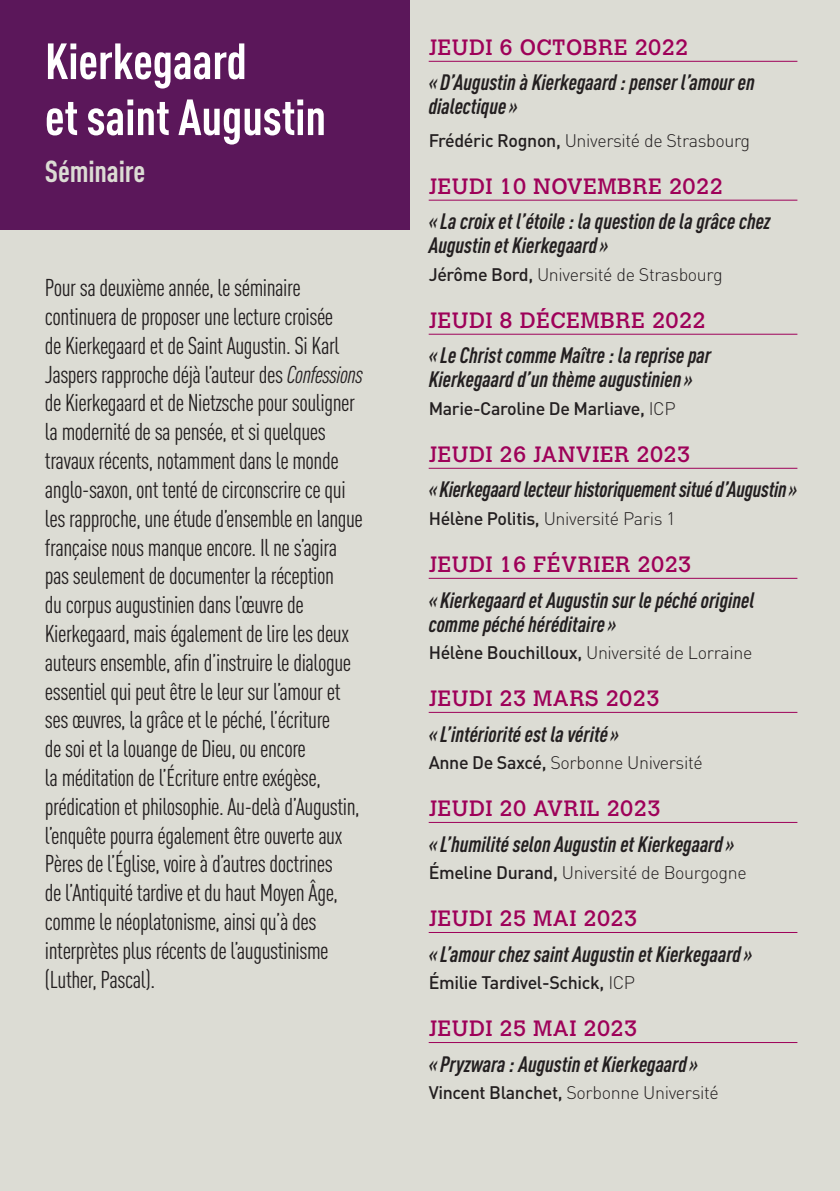
<style>
.page{position:relative;width:840px;height:1191px;background:#fff}
.page>*{position:absolute;margin:0;border:0;box-sizing:border-box;transform-origin:0 0}
.t1{font:700 condensed 50px/56px "DINOT";letter-spacing:-.005em;color:#fff}
.t2{font:700 condensed 30px "DINOT";letter-spacing:-.005em;color:#dcdcd4}
.t3{font:condensed 24px/28.8px "DINOT";letter-spacing:-.02em;color:#231f20}
.t4{font:italic 700 condensed 22px/24px "DINOT";color:#231f20}
.t5{font:22px "Calvert MT Std";letter-spacing:.02em;color:#9e0159}
.t6{font:300 18px "DINOT";letter-spacing:-.02em;color:#231f20}
.t7{font:500 18px "DINOT";letter-spacing:-.02em;color:#231f20}
.s1{font-style:italic}
.s2{font-weight:500}
.s3{font-weight:300}
</style>
<div class="page">
<div style="left:0;top:0;width:839px;height:1191px;background:#dcdcd4"></div>
<div style="left:0;top:0;width:409px;height:230px;background:#5b175a"></div>
<hr style="left:428px;top:61px;width:369px;height:1px;background:#9e0159">
<hr style="left:428px;top:200px;width:369px;height:1px;background:#9e0159">
<hr style="left:428px;top:334px;width:369px;height:1px;background:#9e0159">
<hr style="left:428px;top:468px;width:369px;height:1px;background:#9e0159">
<hr style="left:428px;top:578px;width:369px;height:1px;background:#9e0159">
<hr style="left:428px;top:712px;width:369px;height:1px;background:#9e0159">
<hr style="left:428px;top:822px;width:369px;height:1px;background:#9e0159">
<hr style="left:428px;top:932px;width:369px;height:1px;background:#9e0159">
<hr style="left:428px;top:1042px;width:369px;height:1px;background:#9e0159">
<h1 class="t1" style="left:45px;top:33px;width:282px">Kierkegaard<br>et saint Augustin</h1>
<p class="t2" style="left:45px;top:154px;width:102px">Séminaire</p>
<p class="t3" style="left:45px;top:273px;width:319px">Pour sa deuxième année, le séminaire continuera de proposer une lecture croisée<br>de Kierkegaard et de Saint Augustin. Si Karl Jaspers rapproche déjà l’auteur des <span class="s1">Confessions </span>de Kierkegaard et de Nietzsche pour souligner la modernité de sa pensée, et si quelques travaux récents, notamment dans le monde anglo-saxon, ont tenté de circonscrire ce qui les rapproche, une étude d’ensemble en langue française nous manque encore. Il ne s’agira pas seulement de documenter la réception<br>du corpus augustinien dans l’œuvre de Kierkegaard, mais également de lire les deux auteurs ensemble, afin d’instruire le dialogue essentiel qui peut être le leur sur l’amour et ses œuvres, la grâce et le péché, l’écriture<br>de soi et la louange de Dieu, ou encore<br>la méditation de l’Écriture entre exégèse, prédication et philosophie. Au-delà d’Augustin, l’enquête pourra également être ouverte aux Pères de l’Église, voire à d’autres doctrines<br>de l’Antiquité tardive et du haut Moyen Âge, comme le néoplatonisme, ainsi qu’à des interprètes plus récents de l’augustinisme (Luther, Pascal).</p>
<p class="t5" style="left:428px;top:35px;width:261px">JEUDI 6 OCTOBRE 2022</p>
<p class="t4" style="left:428px;top:70px;width:327px">« D’Augustin à Kierkegaard : penser l’amour en dialectique»</p>
<p class="t6" style="left:428px;top:129px;width:323px"><span class="s2">Frédéric Rognon,</span> Université de Strasbourg</p>
<p class="t5" style="left:428px;top:173px;width:295px">JEUDI 10 NOVEMBRE 2022</p>
<p class="t4" style="left:428px;top:209px;width:343px">«La croix et l’étoile : la question de la grâce chez<br>Augustin et Kierkegaard»</p>
<p class="t6" style="left:428px;top:263px;width:295px"><span class="s2">Jérôme Bord,</span> Université de Strasbourg</p>
<p class="t5" style="left:428px;top:307px;width:278px">JEUDI 8 DÉCEMBRE 2022</p>
<p class="t4" style="left:428px;top:343px;width:284px">«Le Christ comme Maître : la reprise par<br>Kierkegaard d’un thème augustinien»</p>
<p class="t7" style="left:428px;top:396px;width:248px">Marie-Caroline De Marliave, <span class="s3">ICP</span></p>
<p class="t5" style="left:428px;top:441px;width:263px">JEUDI 26 JANVIER 2023</p>
<p class="t4" style="left:428px;top:477px;width:370px">«Kierkegaard lecteur historiquement situé d’Augustin»</p>
<p class="t6" style="left:428px;top:507px;width:248px"><span class="s2">Hélène Politis,</span> Université Paris 1</p>
<p class="t5" style="left:428px;top:551px;width:264px">JEUDI 16 FÉVRIER 2023</p>
<p class="t4" style="left:428px;top:587px;width:327px">« Kierkegaard et Augustin sur le péché originel comme péché héréditaire»</p>
<p class="t6" style="left:428px;top:641px;width:325px"><span class="s2">Hélène Bouchilloux,</span> Université de Lorraine</p>
<p class="t5" style="left:428px;top:685px;width:232px">JEUDI 23 MARS 2023</p>
<p class="t4" style="left:428px;top:721px;width:192px">«L’intériorité est la vérité»</p>
<p class="t6" style="left:428px;top:751px;width:275px"><span class="s2">Anne De Saxcé,</span> Sorbonne Université</p>
<p class="t5" style="left:428px;top:795px;width:233px">JEUDI 20 AVRIL 2023</p>
<p class="t4" style="left:428px;top:831px;width:307px">«L’humilité selon Augustin et Kierkegaard»</p>
<p class="t6" style="left:428px;top:861px;width:319px"><span class="s2">Émeline Durand,</span> Université de Bourgogne</p>
<p class="t5" style="left:428px;top:906px;width:210px">JEUDI 25 MAI 2023</p>
<p class="t4" style="left:428px;top:941px;width:325px">«L’amour chez saint Augustin et Kierkegaard»</p>
<p class="t7" style="left:428px;top:970px;width:208px">Émilie Tardivel-Schick, <span class="s3">ICP</span></p>
<p class="t5" style="left:428px;top:1016px;width:210px">JEUDI 25 MAI 2023</p>
<p class="t4" style="left:428px;top:1051px;width:271px">« Pryzwara : Augustin et Kierkegaard»</p>
<p class="t6" style="left:428px;top:1081px;width:291px"><span class="s2">Vincent Blanchet,</span> Sorbonne Université</p>
</div>
